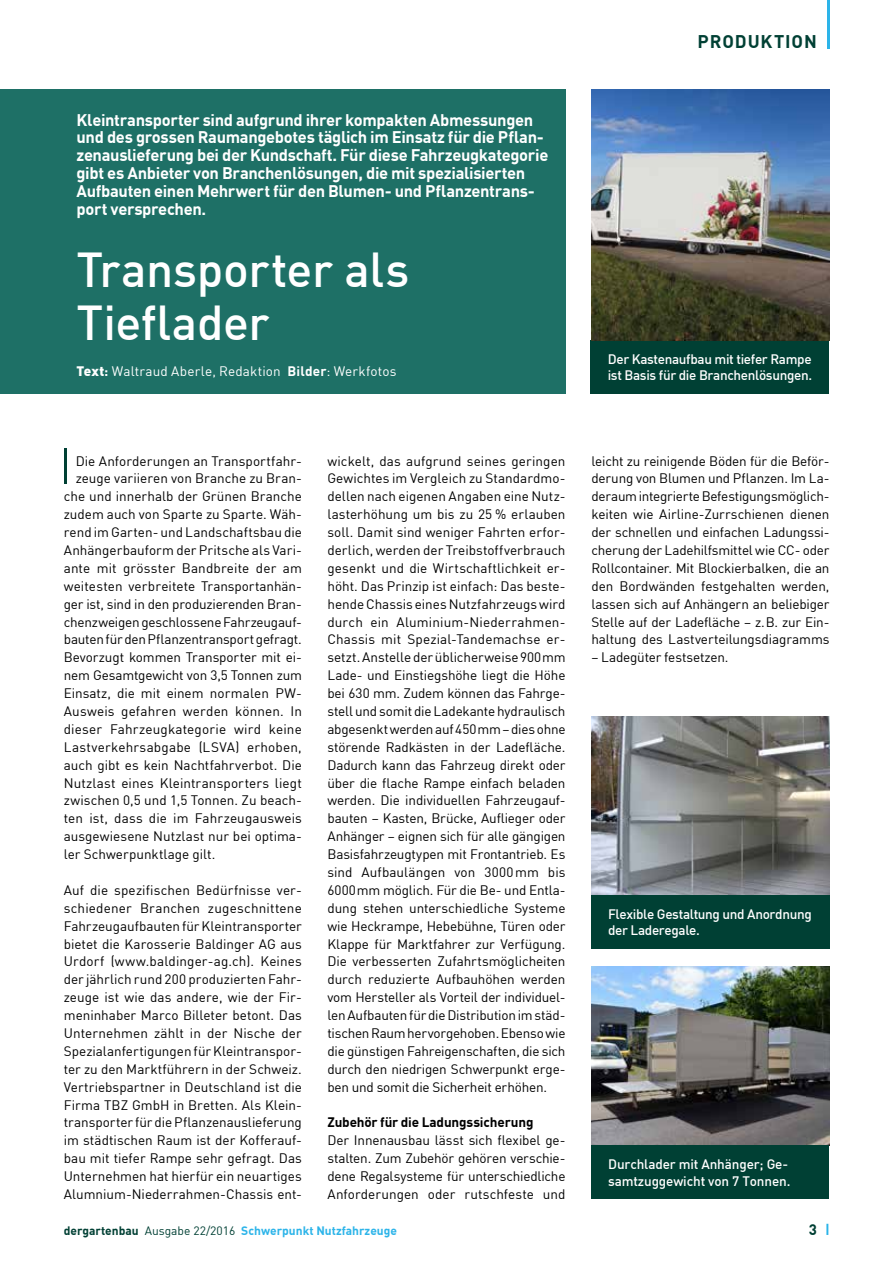
<style>
.page{position:relative;width:893px;height:1263px;background:#fff}
.page>*{position:absolute;margin:0;border:0;box-sizing:border-box;transform-origin:0 0}
.t1{font:500 48px/53.7px "DIN Offc Pro";letter-spacing:-.01em;color:#fff}
.t2{font:700 18px "DIN Offc Pro";letter-spacing:.05em;color:#004034}
.t3{font:700 16.5px/17.9px "DIN Offc Pro";letter-spacing:-.02em;color:#fff}
.t4{font:700 15px "DIN Offc Pro";color:#004034}
.t5{font:13.5px/17.9px "DIN Offc Pro";color:#000;text-align:justify}
.t6{font:500 13.5px/16.5px "DIN Offc Pro";letter-spacing:-.025em;color:#fff}
.t7{font:13.5px "DIN Offc Pro";letter-spacing:.01em;color:#fff}
.t8{font:700 13.5px "DIN Offc Pro";letter-spacing:-.01em;color:#000}
.t9{font:700 12px "DIN Offc Pro";color:#2cb4e9}
.s1{font-weight:900}
.s2{font-weight:700}
.s3{color:#004034}
.s4{font-weight:400;color:#004034}
</style>
<div class="page">
<hr style="left:827px;top:0;width:3px;height:49px;background:#2cb4e9">
<svg style="left:826px;top:1224px;width:2px;height:11px"></svg>
<div style="left:0;top:90px;width:566px;height:304px;background:#1e7066"></div>
<hr style="left:64px;top:448px;width:3px;height:35px;background:#004034">
<div style="left:591px;top:340px;width:238px;height:54px;background:#004034"></div>
<img style="left:591px;top:966px;width:238px;height:179px">
<div style="left:591px;top:895px;width:239px;height:54px;background:#004034"></div>
<div style="left:591px;top:1145px;width:238px;height:54px;background:#004034"></div>
<img style="left:591px;top:716px;width:239px;height:179px">
<img style="left:591px;top:90px;width:238px;height:250px">
<p class="t3" style="left:77px;top:108px;width:473px">Kleintransporter sind aufgrund ihrer kompakten Abmessungen und des grossen Raumangebotes täglich im Einsatz für die Pflan&shy;zenauslieferung bei der Kundschaft. Für diese Fahrzeugkategorie gibt es Anbieter von Branchenlösungen, die mit spezialisierten Aufbauten einen Mehrwert für den Blumen- und Pflanzentrans&shy;port versprechen.</p>
<h1 class="t1" style="left:77px;top:237px;width:334px">Transporter als<br>Tieflader</h1>
<p class="t7" style="left:77px;top:360px;width:321px"><span class="s1">Text</span><span class="s2">:</span> Waltraud Aberle, Redaktion <span class="s2">Bilder</span>: Werkfotos</p>
<h2 class="t2" style="left:698px;top:27px;width:121px">PRODUKTION</h2>
<p class="t6" style="left:608px;top:349px;width:206px">Der Kastenaufbau mit tiefer Rampe ist Basis für die Branchenlösungen.</p>
<p class="t5" style="left:76px;top:450px;width:228px">Die Anforderungen an Transportfahr-</p>
<p class="t5" style="left:76px;top:468px;width:228px">zeuge variieren von Branche zu Bran-</p>
<p class="t5" style="left:64px;top:486px;width:240px">che und innerhalb der Grünen Branche</p>
<p class="t5" style="left:64px;top:504px;width:240px">zudem auch von Sparte zu Sparte. Wäh-</p>
<p class="t5" style="left:64px;top:522px;width:240px">rend im Garten- und Landschaftsbau die</p>
<p class="t5" style="left:64px;top:540px;width:240px">Anhängerbauform der Pritsche als Vari-</p>
<p class="t5" style="left:64px;top:558px;width:240px">ante mit grösster Bandbreite der am</p>
<p class="t5" style="left:64px;top:576px;width:240px">weitesten verbreitete Transportanhän-</p>
<p class="t5" style="left:64px;top:593px;width:240px">ger ist, sind in den produzierenden Bran-</p>
<p class="t5" style="left:64px;top:611px;width:240px">chenzweigen geschlossene Fahrzeugauf-</p>
<p class="t5" style="left:64px;top:629px;width:240px">bauten für den Pflanzentransport gefragt.</p>
<p class="t5" style="left:64px;top:647px;width:240px">Bevorzugt kommen Transporter mit ei-</p>
<p class="t5" style="left:64px;top:665px;width:240px">nem Gesamtgewicht von 3,5 Tonnen zum</p>
<p class="t5" style="left:64px;top:683px;width:240px">Einsatz, die mit einem normalen PW-</p>
<p class="t5" style="left:64px;top:701px;width:240px">Ausweis gefahren werden können. In</p>
<p class="t5" style="left:64px;top:719px;width:240px">dieser Fahrzeugkategorie wird keine</p>
<p class="t5" style="left:64px;top:737px;width:240px">Lastverkehrsabgabe (LSVA) erhoben,</p>
<p class="t5" style="left:64px;top:754px;width:240px">auch gibt es kein Nachtfahrverbot. Die</p>
<p class="t5" style="left:64px;top:772px;width:240px">Nutzlast eines Kleintransporters liegt</p>
<p class="t5" style="left:64px;top:790px;width:240px">zwischen 0,5 und 1,5 Tonnen. Zu beach-</p>
<p class="t5" style="left:64px;top:808px;width:240px">ten ist, dass die im Fahrzeugausweis</p>
<p class="t5" style="left:64px;top:826px;width:240px">ausgewiesene Nutzlast nur bei optima-</p>
<p class="t5" style="left:64px;top:844px;width:153px">ler Schwerpunktlage gilt.</p>
<p class="t5" style="left:64px;top:880px;width:240px">Auf die spezifischen Bedürfnisse ver&shy;schiedener Branchen zugeschnittene Fahrzeugaufbauten für Kleintransporter bietet die Karosserie Baldinger AG aus Urdorf (www.baldinger-ag.ch). Keines der jährlich rund 200 produzierten Fahr&shy;zeuge ist wie das andere, wie der Fir&shy;meninhaber Marco Billeter betont. Das Unternehmen zählt in der Nische der Spezialanfertigungen für Kleintranspor&shy;ter zu den Marktführern in der Schweiz.<br>Vertriebspartner in Deutschland ist die Firma TBZ GmbH in Bretten. Als Klein&shy;transporter für die Pflanzenauslieferung im städtischen Raum ist der Kofferauf&shy;bau mit tiefer Rampe sehr gefragt. Das Unternehmen hat hierfür ein neuartiges Alumnium-Niederrahmen-Chassis ent-</p>
<p class="t5" style="left:327px;top:450px;width:240px">wickelt, das aufgrund seines geringen Gewichtes im Vergleich zu Standardmo&shy;dellen nach eigenen Angaben eine Nutz&shy;lasterhöhung um bis zu 25 % erlauben soll. Damit sind weniger Fahrten erfor&shy;derlich, werden der Treibstoffverbrauch gesenkt und die Wirtschaftlichkeit er&shy;höht. Das Prinzip ist einfach: Das beste&shy;hende Chassis eines Nutzfahrzeugs wird durch ein Aluminium-Niederrahmen-Chassis mit Spezial-Tandemachse er&shy;setzt. Anstelle der üblicherweise 900mm Lade- und Einstiegshöhe liegt die Höhe bei 630 mm. Zudem können das Fahrge&shy;stell und somit die Ladekante hydraulisch abgesenkt werden auf 450mm – dies ohne störende Radkästen in der Ladefläche.<br>Dadurch kann das Fahrzeug direkt oder über die flache Rampe einfach beladen werden. Die individuellen Fahrzeugauf&shy;bauten – Kasten, Brücke, Auflieger oder Anhänger – eignen sich für alle gängigen Basisfahrzeugtypen mit Frontantrieb. Es sind Aufbaulängen von 3000mm bis 6000mm möglich. Für die Be- und Entla&shy;dung stehen unterschiedliche Systeme wie Heckrampe, Hebebühne, Türen oder Klappe für Marktfahrer zur Verfügung.<br>Die verbesserten Zufahrtsmöglicheiten durch reduzierte Aufbauhöhen werden vom Hersteller als Vorteil der individuel&shy;len Aufbauten für die Distribution im städ&shy;tischen Raum hervorgehoben. Ebenso wie die günstigen Fahreigenschaften, die sich durch den niedrigen Schwerpunkt erge&shy;ben und somit die Sicherheit erhöhen.</p>
<p class="t8" style="left:327px;top:1111px;width:208px">Zubehör für die Ladungssicherung</p>
<p class="t5" style="left:327px;top:1130px;width:240px">Der Innenausbau lässt sich flexibel ge&shy;stalten. Zum Zubehör gehören verschie&shy;dene Regalsysteme für unterschiedliche Anforderungen oder rutschfeste und</p>
<p class="t9" style="left:64px;top:1220px;width:335px"><span class="s3">dergartenbau</span> <span class="s4">Ausgabe 22/2016</span> Schwerpunkt Nutzfahrzeuge</p>
<p class="t5" style="left:591px;top:450px;width:240px">leicht zu reinigende Böden für die Beför&shy;derung von Blumen und Pflanzen. Im La&shy;deraum integrierte Befestigungsmöglich&shy;keiten wie Airline-Zurrschienen dienen der schnellen und einfachen Ladungssi&shy;cherung der Ladehilfsmittel wie CC- oder Rollcontainer. Mit Blockierbalken, die an den Bordwänden festgehalten werden, lassen sich auf Anhängern an beliebiger Stelle auf der Ladefläche – z.B. zur Ein&shy;haltung des Lastverteilungsdiagramms</p>
<p class="t5" style="left:591px;top:647px;width:139px">– Ladegüter festsetzen.</p>
<p class="t6" style="left:608px;top:904px;width:205px">Flexible Gestaltung und Anordnung der Laderegale.</p>
<p class="t6" style="left:608px;top:1154px;width:184px">Durchlader mit Anhänger; Ge&shy;samtzuggewicht von 7 Tonnen.</p>
<p class="t4" style="left:809px;top:1217px;width:10px">3</p>
</div>
